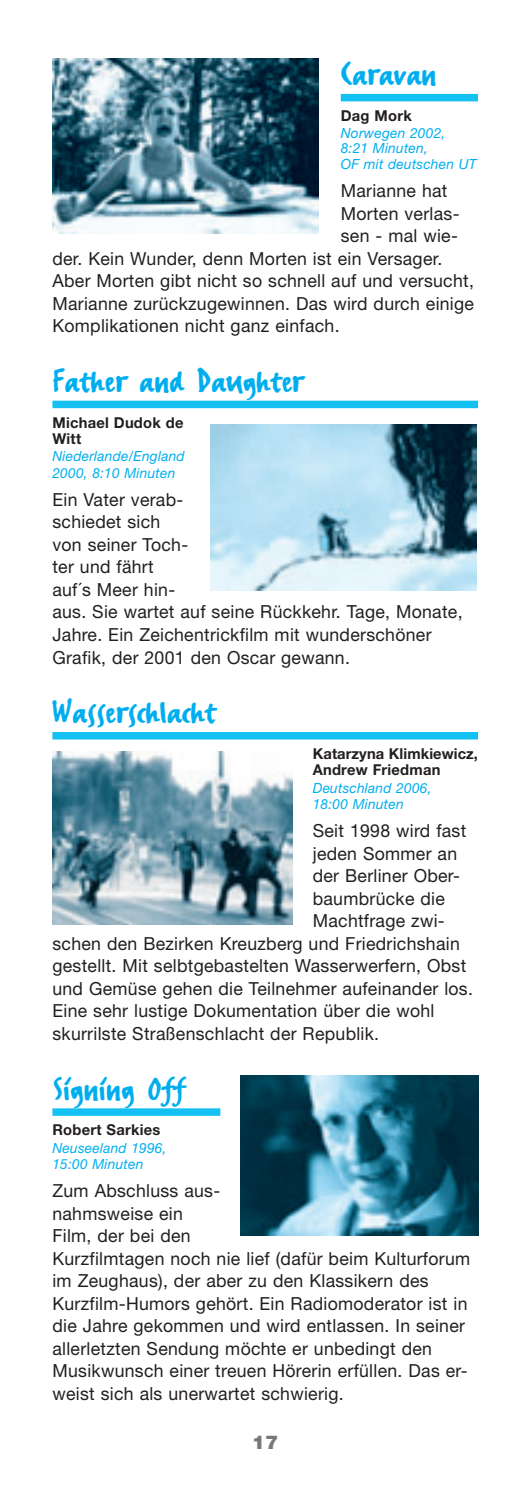
<style>
.page{position:relative;width:532px;height:1489px;background:#fff}
.page>*{position:absolute;margin:0;border:0;box-sizing:border-box;transform-origin:0 0}
.t1{font:38px "FF Erikrighthand";letter-spacing:.005em;color:#00aeef;scale:1.04 1}
.t2{font:900 19px "Helvetica Neue";color:#76787b;scale:1.05 1}
.t3{font:18px/22.5px "Helvetica Neue";letter-spacing:.015em;color:#231f20}
.t4{font:700 15px/16.2px "Helvetica Neue";letter-spacing:.015em;color:#231f20}
.t5{font:italic 14px/16.5px "Helvetica Neue";letter-spacing:.015em;color:#00aeef}
</style>
<div class="page">
<div style="left:340px;top:94px;width:138px;height:7px;background:#15c0f2"></div>
<div style="left:52px;top:400px;width:426px;height:8px;background:#15c0f2"></div>
<div style="left:52px;top:732px;width:426px;height:7px;background:#15c0f2"></div>
<div style="left:52px;top:1108px;width:168px;height:7px;background:#15c0f2"></div>
<img style="left:240px;top:1075px;width:238px;height:159px">
<img style="left:52px;top:59px;width:266px;height:174px">
<img style="left:211px;top:424px;width:265px;height:166px">
<img style="left:52px;top:751px;width:240px;height:173px">
<h1 class="t1" style="left:340px;top:50px;width:94px">Caravan</h1>
<p class="t4" style="left:340px;top:109px;width:72px">Dag Mork</p>
<p class="t5" style="left:340px;top:126px;width:137px;line-height:15.5px">Norwegen 2002,<br>8:21 Minuten,<br>OF mit deutschen UT</p>
<p class="t3" style="left:340px;top:181px;width:108px">Marianne hat</p>
<p class="t3" style="left:340px;top:204px;width:120px">Morten verlas-</p>
<p class="t3" style="left:340px;top:226px;width:119px">sen - mal wie-</p>
<p class="t3" style="left:52px;top:249px;width:391px">der. Kein Wunder, denn Morten ist ein Versager.</p>
<p class="t3" style="left:52px;top:271px;width:423px">Aber Morten gibt nicht so schnell auf und versucht,</p>
<p class="t3" style="left:52px;top:294px;width:423px">Marianne zurückzugewinnen. Das wird durch einige</p>
<p class="t3" style="left:52px;top:316px;width:288px">Komplikationen nicht ganz einfach.</p>
<h1 class="t1" style="left:52px;top:357px;width:243px">Father and Daughter</h1>
<p class="t4" style="left:52px;top:415px;width:133px">Michael Dudok de<br>Witt</p>
<p class="t5" style="left:52px;top:449px;width:134px">Niederlande/England<br>2000, 8:10 Minuten</p>
<p class="t3" style="left:52px;top:490px;width:411px">Ein Vater verab-<br>schiedet sich<br>von seiner Toch-<br>ter und fährt<br>auf´s Meer hin-<br>aus. Sie wartet auf seine Rückkehr. Tage, Monate,<br>Jahre. Ein Zeichentrickfilm mit wunderschöner<br>Grafik, der 2001 den Oscar gewann.</p>
<h1 class="t1" style="left:52px;top:688px;width:159px">Wasserschlacht</h1>
<p class="t4" style="left:312px;top:747px;width:167px">Katarzyna Klimkiewicz,<br>Andrew Friedman</p>
<p class="t5" style="left:312px;top:780px;width:120px">Deutschland 2006,<br>18:00 Minuten</p>
<p class="t3" style="left:312px;top:821px;width:155px">Seit 1998 wird fast</p>
<p class="t3" style="left:312px;top:843px;width:146px">jeden Sommer an</p>
<p class="t3" style="left:312px;top:866px;width:149px">der Berliner Ober-</p>
<p class="t3" style="left:312px;top:888px;width:134px">baumbrücke die</p>
<p class="t3" style="left:312px;top:911px;width:133px">Machtfrage zwi-</p>
<p class="t3" style="left:52px;top:933px;width:409px">schen den Bezirken Kreuzberg und Friedrichshain</p>
<p class="t3" style="left:52px;top:956px;width:415px">gestellt. Mit selbtgebastelten Wasserwerfern, Obst</p>
<p class="t3" style="left:52px;top:978px;width:422px">und Gemüse gehen die Teilnehmer aufeinander los.</p>
<p class="t3" style="left:52px;top:1001px;width:383px">Eine sehr lustige Dokumentation über die wohl</p>
<p class="t3" style="left:52px;top:1023px;width:328px">skurrilste Straßenschlacht der Republik.</p>
<h1 class="t1" style="left:52px;top:1064px;width:129px">Signing Off</h1>
<p class="t4" style="left:52px;top:1123px;width:109px">Robert Sarkies</p>
<p class="t5" style="left:52px;top:1140px;width:116px">Neuseeland 1996,<br>15:00 Minuten</p>
<p class="t3" style="left:52px;top:1181px;width:419px">Zum Abschluss aus-<br>nahmsweise ein<br>Film, der bei den<br>Kurzfilmtagen noch nie lief (dafür beim Kulturforum im Zeughaus), der aber zu den Klassikern des Kurzfilm-Humors gehört. Ein Radiomoderator ist in die Jahre gekommen und wird entlassen. In seiner allerletzten Sendung möchte er unbedingt den Musikwunsch einer treuen Hörerin erfüllen. Das er&shy;weist sich als unerwartet schwierig.</p>
<p class="t2" style="left:252px;top:1434px;width:27px">17</p>
</div>
